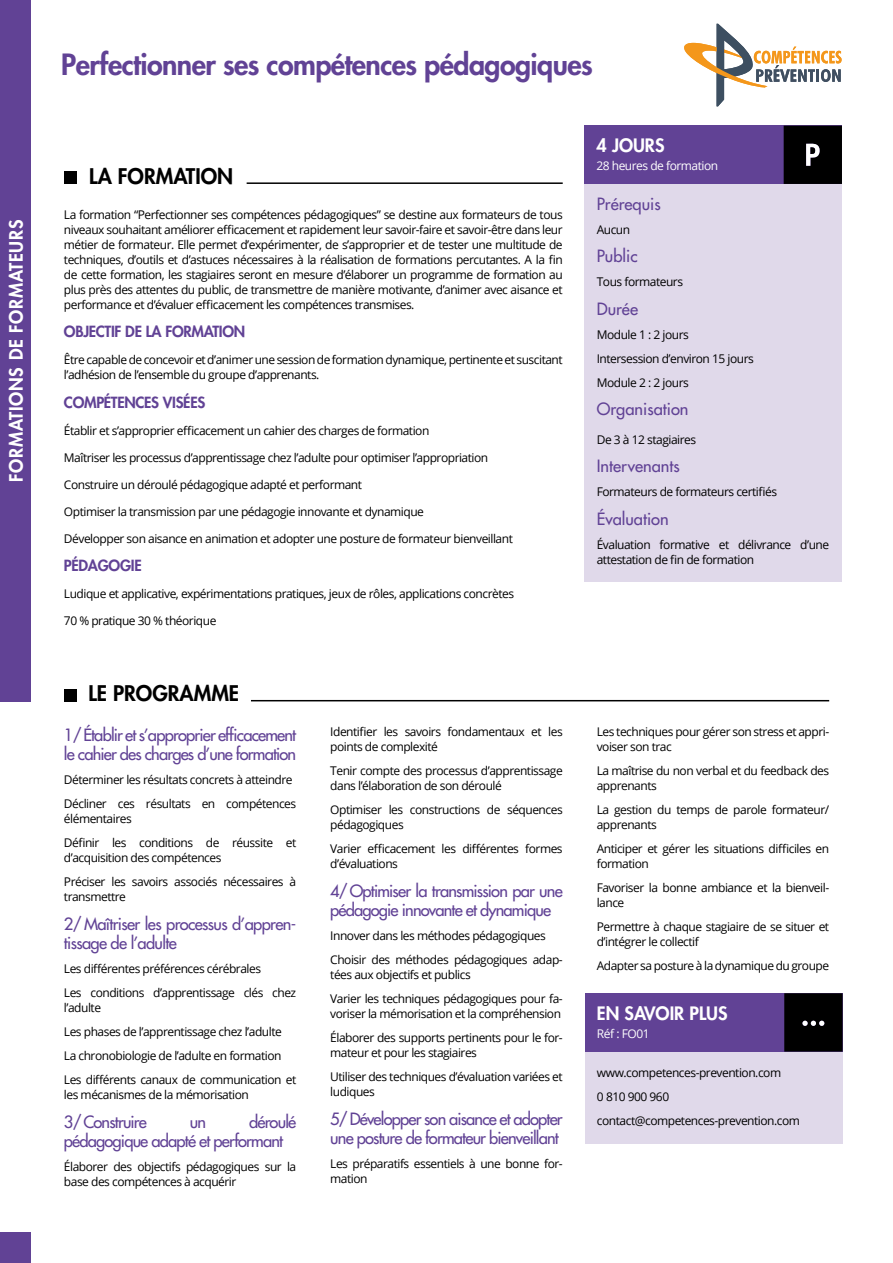
<style>
.page{position:relative;width:893px;height:1263px;background:#fff}
.page>*{position:absolute;margin:0;border:0;box-sizing:border-box;transform-origin:0 0}
.t1{font:800 28.5px "Futura Std";letter-spacing:-.02em;color:#614295}
.t2{font:800 21px "Futura Std";color:#000}
.t3{font:800 18px "Futura Std";letter-spacing:.035em;color:#fff}
.t4{font:800 18px "Futura Std";color:#fff}
.t5{font:500 16.5px/19.5px "Futura Std";letter-spacing:-.05em;color:#614295}
.t6{font:500 16.5px "Futura Std";color:#614295}
.t7{font:800 15px "Futura Std";letter-spacing:-.02em;color:#614295}
.t8{font:12px/15px "Open Sans";letter-spacing:-.04em;color:#000}
.t9{font:12px "Open Sans";letter-spacing:-.04em;color:#fff}
</style>
<div class="page">
<div style="left:0;top:0;width:31px;height:702px;background:#614295"></div>
<div style="left:0;top:1232px;width:31px;height:31px;background:#614295"></div>
<div style="left:585px;top:1048px;width:257px;height:96px;background:#e0d9ea"></div>
<div style="left:585px;top:993px;width:257px;height:58px;background:#614295"></div>
<div style="left:584px;top:181px;width:258px;height:400px;background:#e0d9ea"></div>
<div style="left:584px;top:126px;width:258px;height:58px;background:#614295"></div>
<hr style="left:251px;top:700px;width:578px;height:1px;background:#000">
<hr style="left:247px;top:182px;width:316px;height:2px;background:#000">
<div style="left:64px;top:689px;width:13px;height:13px;background:#000"></div>
<div style="left:64px;top:171px;width:13px;height:13px;background:#000"></div>
<div style="left:784px;top:126px;width:58px;height:58px;background:#000"></div>
<div style="left:784px;top:993px;width:58px;height:58px;background:#000"></div>
<svg style="left:684px;top:24px;width:158px;height:82px"></svg>
<h3 class="t3" style="left:5px;top:482px;width:264px;rotate:-90deg">FORMATIONS DE FORMATEURS</h3>
<h1 class="t1" style="left:61px;top:46px;width:533px">Perfectionner ses compétences pédagogiques</h1>
<h2 class="t2" style="left:89px;top:163px;width:145px">LA FORMATION</h2>
<p class="t8" style="left:64px;top:206px;width:500px;text-align:justify">La formation “Perfectionner ses compétences pédagogiques” se destine aux formateurs de tous niveaux souhaitant améliorer efficacement et rapidement leur savoir-faire et savoir-être dans leur métier de formateur. Elle permet d’expérimenter, de s’approprier et de tester une multitude de techniques, d’outils et d’astuces nécessaires à la réalisation de formations percutantes. A la fin de cette formation, les stagiaires seront en mesure d’élaborer un programme de formation au plus près des attentes du public, de transmettre de manière motivante, d’animer avec aisance et performance et d’évaluer efficacement les compétences transmises.</p>
<p class="t7" style="left:64px;top:322px;width:183px">OBJECTIF DE LA FORMATION</p>
<p class="t8" style="left:64px;top:352px;width:500px">Être capable de concevoir et d’animer une session de formation dynamique, pertinente et suscitant l’adhésion de l’ensemble du groupe d’apprenants.</p>
<p class="t7" style="left:64px;top:393px;width:143px">COMPÉTENCES VISÉES</p>
<p class="t8" style="left:64px;top:422px;width:367px">Établir et s’approprier efficacement un cahier des charges de formation</p>
<p class="t8" style="left:64px;top:449px;width:426px">Maîtriser les processus d’apprentissage chez l’adulte pour optimiser l’appropriation</p>
<p class="t8" style="left:64px;top:476px;width:300px">Construire un déroulé pédagogique adapté et performant</p>
<p class="t8" style="left:64px;top:503px;width:361px">Optimiser la transmission par une pédagogie innovante et dynamique</p>
<p class="t8" style="left:64px;top:530px;width:450px">Développer son aisance en animation et adopter une posture de formateur bienveillant</p>
<p class="t7" style="left:64px;top:556px;width:79px">PÉDAGOGIE</p>
<p class="t8" style="left:64px;top:586px;width:452px">Ludique et applicative, expérimentations pratiques, jeux de rôles, applications concrètes</p>
<p class="t8" style="left:64px;top:613px;width:154px">70 % pratique 30 % théorique</p>
<h2 class="t2" style="left:88px;top:680px;width:152px">LE PROGRAMME</h2>
<h3 class="t5" style="left:64px;top:725px;width:234px">1/ Établir et s’approprier efficacement le cahier des charges d’une formation</h3>
<p class="t8" style="left:64px;top:767px;width:234px;line-height:24px">Déterminer les résultats concrets à atteindre<br>Décliner ces résultats en compétences</p>
<p class="t8" style="left:64px;top:806px;width:234px;line-height:24px">élémentaires<br>Définir les conditions de réussite et</p>
<p class="t8" style="left:64px;top:845px;width:234px;line-height:24px">d’acquisition des compétences<br>Préciser les savoirs associés nécessaires à</p>
<p class="t8" style="left:64px;top:889px;width:64px">transmettre</p>
<h3 class="t5" style="left:64px;top:914px;width:234px">2/ Maîtriser les processus d’appren&shy;tissage de l’adulte</h3>
<p class="t8" style="left:64px;top:956px;width:234px;line-height:24px">Les différentes préférences cérébrales<br>Les conditions d’apprentissage clés chez</p>
<p class="t8" style="left:64px;top:995px;width:234px;line-height:24px">l’adulte<br>Les phases de l’apprentissage chez l’adulte La chronobiologie de l’adulte en formation Les différents canaux de communication et</p>
<p class="t8" style="left:64px;top:1087px;width:186px">les mécanismes de la mémorisation</p>
<h3 class="t5" style="left:64px;top:1112px;width:85px">3/ Construire</h3>
<h3 class="t5" style="left:190px;top:1112px;width:18px">un</h3>
<h3 class="t5" style="left:64px;top:1112px;width:234px;text-indent:185px">déroulé pédagogique adapté et performant</h3>
<p class="t8" style="left:64px;top:1159px;width:234px">Élaborer des objectifs pédagogiques sur la base des compétences à acquérir</p>
<p class="t8" style="left:330px;top:724px;width:234px">Identifier les savoirs fondamentaux et les points de complexité</p>
<p class="t8" style="left:330px;top:763px;width:234px">Tenir compte des processus d’apprentissage dans l’élaboration de son déroulé</p>
<p class="t8" style="left:330px;top:802px;width:234px">Optimiser les constructions de séquences pédagogiques</p>
<p class="t8" style="left:330px;top:841px;width:234px">Varier efficacement les différentes formes d’évaluations</p>
<h3 class="t5" style="left:330px;top:881px;width:234px">4/ Optimiser la transmission par une pédagogie innovante et dynamique</h3>
<p class="t8" style="left:330px;top:923px;width:234px;line-height:24px">Innover dans les méthodes pédagogiques<br>Choisir des méthodes pédagogiques adap-</p>
<p class="t8" style="left:330px;top:962px;width:234px;line-height:24px">tées aux objectifs et publics<br>Varier les techniques pédagogiques pour fa-</p>
<p class="t8" style="left:330px;top:1001px;width:234px;line-height:24px">voriser la mémorisation et la compréhension<br>Élaborer des supports pertinents pour le for-</p>
<p class="t8" style="left:330px;top:1040px;width:234px;line-height:24px">mateur et pour les stagiaires<br>Utiliser des techniques d’évaluation variées et</p>
<p class="t8" style="left:330px;top:1084px;width:46px">ludiques</p>
<h3 class="t5" style="left:330px;top:1109px;width:234px">5/ Développer son aisance et adopter une posture de formateur bienveillant</h3>
<p class="t8" style="left:330px;top:1156px;width:234px">Les préparatifs essentiels à une bonne for&shy;mation</p>
<h3 class="t3" style="left:596px;top:134px;width:70px">4 JOURS</h3>
<p class="t9" style="left:596px;top:158px;width:123px">28 heures de formation</p>
<h3 class="t6" style="left:597px;top:193px;width:66px">Prérequis</h3>
<p class="t8" style="left:597px;top:222px;width:35px">Aucun</p>
<h3 class="t5" style="left:597px;top:246px;width:42px">Public</h3>
<p class="t8" style="left:597px;top:274px;width:88px">Tous formateurs</p>
<h3 class="t5" style="left:597px;top:299px;width:43px">Durée</h3>
<p class="t8" style="left:597px;top:322px;width:159px;line-height:24px">Module 1 : 2 jours<br>Intersession d’environ 15 jours<br>Module 2 : 2 jours</p>
<h3 class="t6" style="left:597px;top:399px;width:93px">Organisation</h3>
<p class="t8" style="left:597px;top:432px;width:101px">De 3 à 12 stagiaires</p>
<h3 class="t6" style="left:597px;top:456px;width:85px">Intervenants</h3>
<p class="t8" style="left:597px;top:484px;width:182px">Formateurs de formateurs certifiés</p>
<h3 class="t6" style="left:597px;top:508px;width:74px">Évaluation</h3>
<p class="t8" style="left:597px;top:537px;width:234px">Évaluation formative et délivrance d’une attestation de fin de formation</p>
<p class="t8" style="left:597px;top:724px;width:234px">Les techniques pour gérer son stress et appri&shy;voiser son trac</p>
<p class="t8" style="left:597px;top:763px;width:234px">La maîtrise du non verbal et du feedback des apprenants</p>
<p class="t8" style="left:597px;top:802px;width:234px">La gestion du temps de parole formateur/ apprenants</p>
<p class="t8" style="left:597px;top:841px;width:234px">Anticiper et gérer les situations difficiles en formation</p>
<p class="t8" style="left:597px;top:880px;width:234px">Favoriser la bonne ambiance et la bienveil&shy;lance</p>
<p class="t8" style="left:597px;top:919px;width:234px">Permettre à chaque stagiaire de se situer et d’intégrer le collectif</p>
<p class="t8" style="left:597px;top:958px;width:234px">Adapter sa posture à la dynamique du groupe</p>
<h3 class="t4" style="left:597px;top:1002px;width:132px">EN SAVOIR PLUS</h3>
<p class="t9" style="left:597px;top:1025px;width:54px">Réf : FO01</p>
<p class="t8" style="left:597px;top:1060px;width:205px;line-height:24px">www.competences-prevention.com<br>0 810 900 960 contact@competences-prevention.com</p>
</div>
